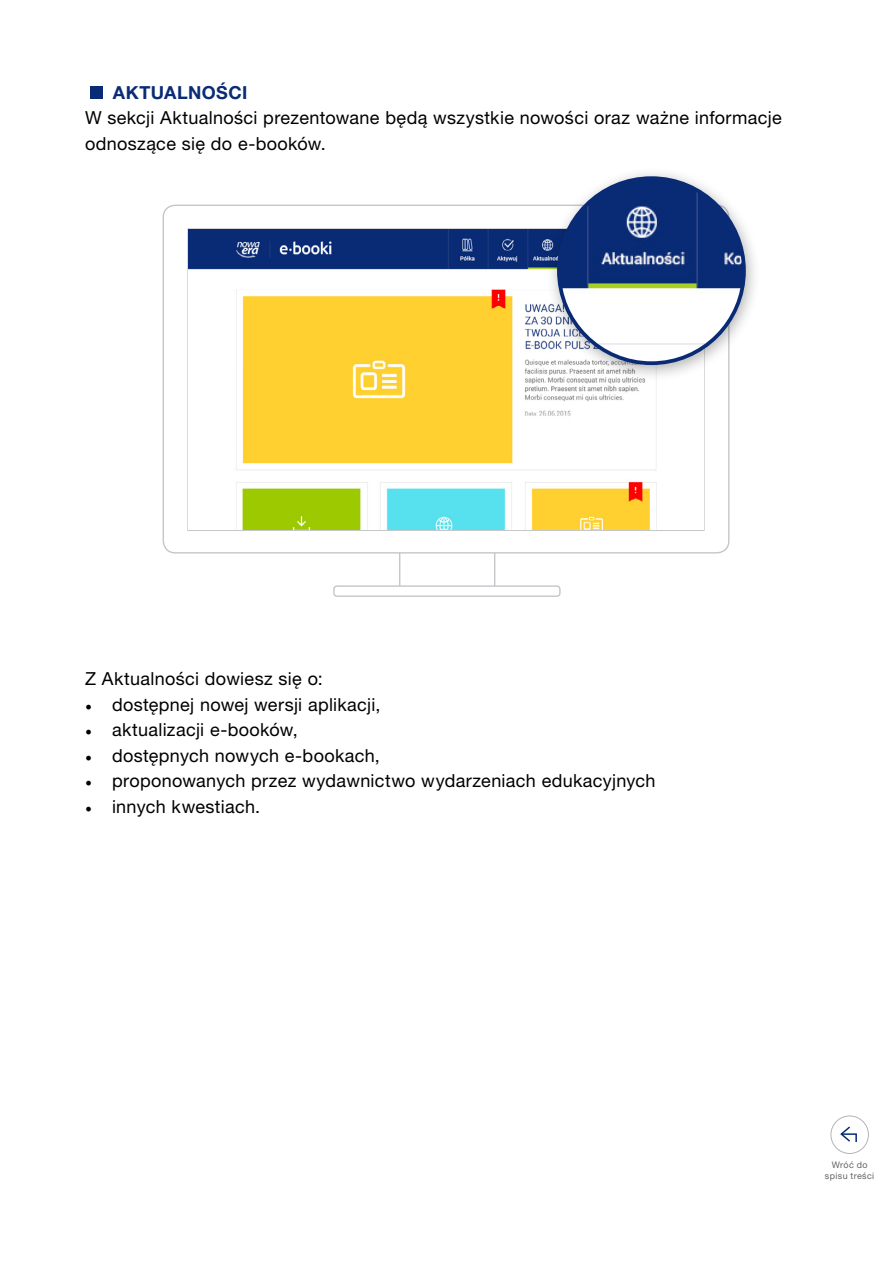
<style>
.page{position:relative;width:893px;height:1263px;background:#fff}
.page>*{position:absolute;margin:0;border:0;box-sizing:border-box;transform-origin:0 0}
.t1{font:18px/25.5px "Helvetica Neue LT Pro";letter-spacing:.02em;color:#000}
.t2{font:700 18px "Helvetica Neue LT Pro";letter-spacing:.025em;color:#0a2b75}
.t3{font:9px/10.5px "Helvetica Neue LT Pro";letter-spacing:.045em;color:#646464;text-align:center}
.s1{font-family:"Minion Pro"}
</style>
<div class="page">
<div style="left:830px;top:1115px;width:39px;height:39px;border:1px solid #b4b4b4;border-radius:50%"></div>
<svg style="left:840px;top:1126px;width:17px;height:16px"></svg>
<div style="left:90px;top:86px;width:13px;height:13px;background:#092b75"></div>
<div style="left:399px;top:550px;width:96px;height:40px;border:1px solid #c3c5c8"></div>
<svg style="left:162px;top:204px;width:568px;height:350px"></svg>
<div style="left:334px;top:586px;width:226px;height:10px;background:#fff;border-radius:3px"></div>
<div style="left:333px;top:585px;width:228px;height:12px;border:1px solid #c3c5c8;border-radius:3px"></div>
<img style="left:189px;top:230px;width:514px;height:300px">
<div style="left:545px;top:166px;width:217px;height:217px;background:#000;opacity:.31"></div>
<img style="left:559px;top:180px;width:185px;height:183px">
<div style="left:557px;top:176px;width:189px;height:189px;border:4px solid #092b75;border-radius:50%"></div>
<p class="t2" style="left:113px;top:81px;width:136px">AKTUALNOŚCI</p>
<p class="t1" style="left:85px;top:105px;width:698px">W sekcji Aktualności prezentowane będą wszystkie nowości oraz ważne informacje odnoszące się do e-booków.</p>
<p class="t1" style="left:85px;top:666px;width:239px">Z Aktualności dowiesz się o:</p>
<p class="t1" style="left:85px;top:691px;width:297px"><span class="s1">•</span> dostępnej nowej wersji aplikacji,</p>
<p class="t1" style="left:85px;top:717px;width:214px"><span class="s1">•</span> aktualizacji e-booków,</p>
<p class="t1" style="left:85px;top:742px;width:296px"><span class="s1">•</span> dostępnych nowych e-bookach,</p>
<p class="t1" style="left:85px;top:768px;width:572px"><span class="s1">•</span> proponowanych przez wydawnictwo wydarzeniach edukacyjnych</p>
<p class="t1" style="left:85px;top:793px;width:177px"><span class="s1">•</span> innych kwestiach.</p>
<p class="t3" style="left:825px;top:1160px;width:51px">Wróć do spisu treści</p>
</div>
